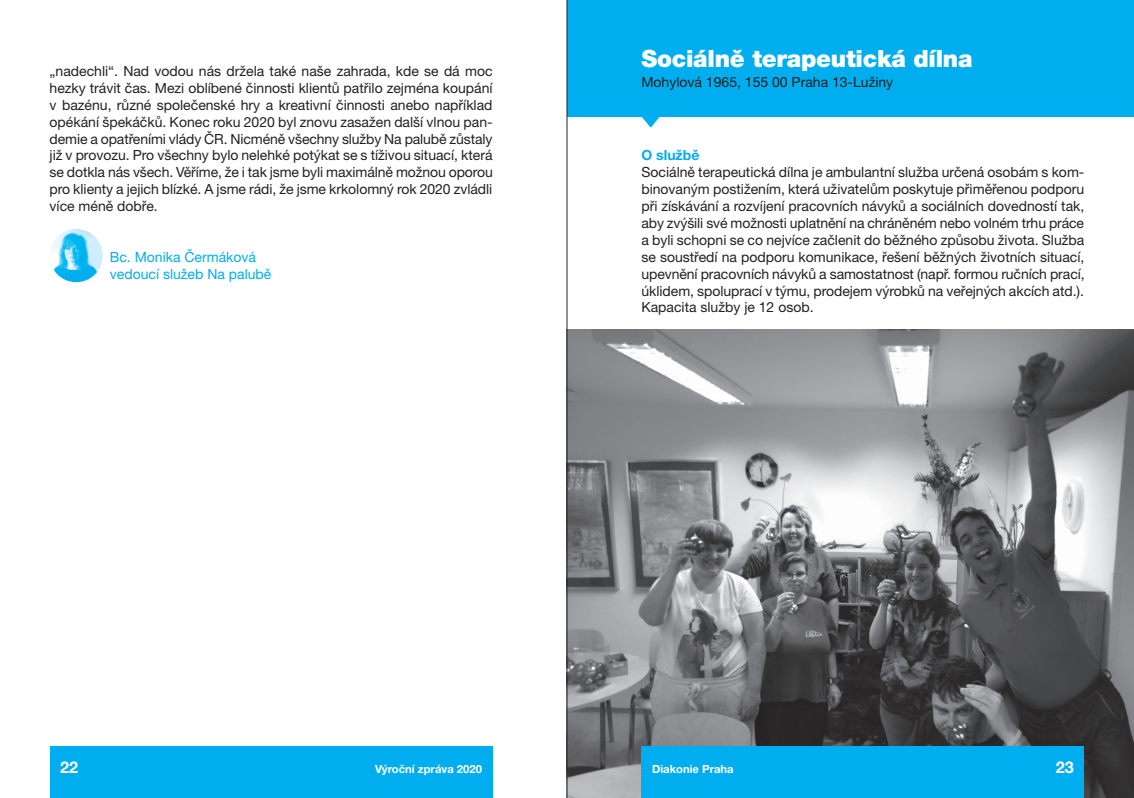
<style>
.page{position:relative;width:1134px;height:798px;background:#fff}
.page>*{position:absolute;margin:0;border:0;box-sizing:border-box;transform-origin:0 0}
.služby{font:900 23.75px "Helvetica Neue LT Pro";letter-spacing:-.01em;color:#fff}
.t1{font:700 16.25px "Helvetica Neue LT Pro";color:#fff}
.chleba{font:14px/16.9px "Helvetica Neue LT Pro";color:#231f20;text-align:justify}
.jmenovka{font:14px "Helvetica Neue LT Pro";color:#00aeef}
.adresa{font:14px "Helvetica Neue LT Pro";color:#231f20}
.chleba-2{font:700 14px "Helvetica Neue LT Pro";color:#00aeef}
.t2{font:700 11.25px "Helvetica Neue LT Pro";color:#fff}
</style>
<div class="page">
<div style="left:567px;top:0;width:567px;height:117px;background:#00aeef"></div>
<svg style="left:642px;top:117px;width:17px;height:11px"></svg>
<img style="left:50px;top:229px;width:53px;height:53px;border-radius:27px">
<img style="left:568px;top:329px;width:566px;height:468px">
<hr style="left:567px;top:0;width:1px;height:797px;background:#231f20">
<div style="left:50px;top:746px;width:443px;height:51px;background:#00aeef"></div>
<div style="left:641px;top:746px;width:443px;height:51px;background:#00aeef"></div>
<p class="chleba" style="left:50px;top:62px;width:445px">„nadechli“. Nad vodou nás držela také naše zahrada, kde se dá moc hezky trávit čas. Mezi oblíbené činnosti klientů patřilo zejména koupání v bazénu, různé společenské hry a kreativní činnosti anebo například opékání špekáčků. Konec roku 2020 byl znovu zasažen další vlnou pan&shy;demie a opatřeními vlády ČR. Nicméně všechny služby Na palubě zůstaly již v provozu. Pro všechny bylo nelehké potýkat se s tíživou situací, která se dotkla nás všech. Věříme, že i tak jsme byli maximálně možnou oporou pro klienty a jejich blízké. A jsme rádi, že jsme krkolomný rok 2020 zvládli více méně dobře.</p>
<p class="jmenovka" style="left:110px;top:248px;width:148px">Bc. Monika Čermáková</p>
<p class="jmenovka" style="left:110px;top:265px;width:163px">vedoucí služeb Na palubě</p>
<p class="služby" style="left:641px;top:44px;width:333px">Sociálně terapeutická dílna</p>
<p class="adresa" style="left:641px;top:73px;width:253px">Mohylová 1965, 155 00 Praha 13-Lužiny</p>
<p class="chleba-2" style="left:641px;top:147px;width:60px">O službě</p>
<p class="chleba" style="left:641px;top:163px;width:445px">Sociálně terapeutická dílna je ambulantní služba určená osobám s kom&shy;binovaným postižením, která uživatelům poskytuje přiměřenou podporu při získávání a rozvíjení pracovních návyků a sociálních dovedností tak, aby zvýšili své možnosti uplatnění na chráněném nebo volném trhu práce a byli schopni se co nejvíce začlenit do běžného způsobu života. Služba se soustředí na podporu komunikace, řešení běžných životních situací, upevnění pracovních návyků a samostatnost (např. formou ručních prací, úklidem, spoluprací v týmu, prodejem výrobků na veřejných akcích atd.).<br>Kapacita služby je 12 osob.</p>
<p class="t1" style="left:60px;top:757px;width:20px">22</p>
<p class="t2" style="left:375px;top:761px;width:108px">Výroční zpráva 2020</p>
<p class="t2" style="left:652px;top:761px;width:83px">Diakonie Praha</p>
<p class="t1" style="left:1056px;top:757px;width:20px">23</p>
</div>
